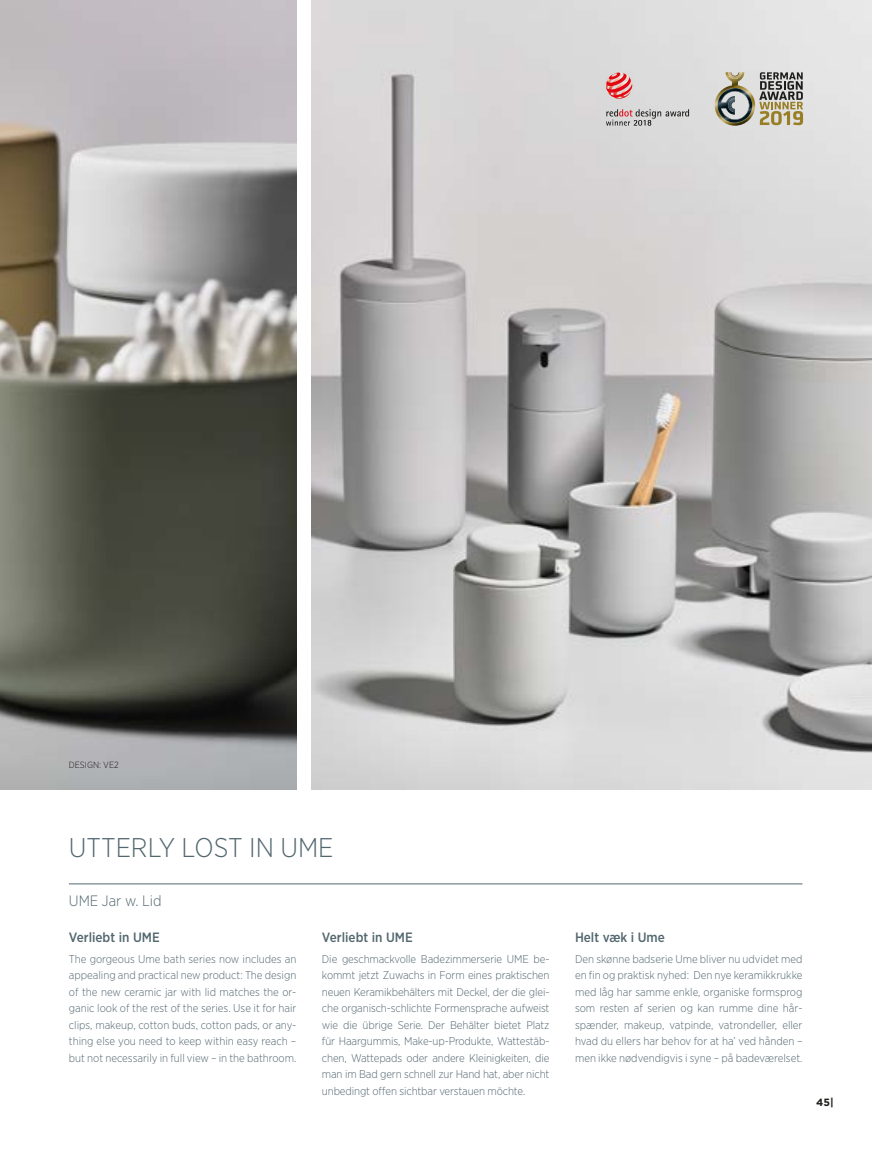
<style>
.page{position:relative;width:872px;height:1149px;background:#fff}
.page>*{position:absolute;margin:0;border:0;box-sizing:border-box;transform-origin:0 0}
.t1{font:300 27px "Gotham Narrow";color:#53676f}
.t2{font:300 15px "Gotham Narrow";color:#53676f}
.t3{font:500 13.5px "Gotham Narrow";color:#53676f}
.t4{font:300 11.25px/16.5px "Gotham Narrow";color:#53676f;text-align:justify}
.t5{font:700 10.5px "Gotham";color:#1d1d1b}
.t6{font:300 9px "Gotham Narrow";color:#1d1d1b}
</style>
<div class="page">
<img style="left:0;top:0;width:296px;height:789px">
<img style="left:311px;top:0;width:561px;height:789px">
<svg style="left:606px;top:73px;width:26px;height:26px"></svg>
<svg style="left:606px;top:109px;width:83px;height:17px"></svg>
<img style="left:714px;top:72px;width:41px;height:54px">
<img style="left:717px;top:88px;width:35px;height:35px">
<svg style="left:728px;top:72px;width:13px;height:7px"></svg>
<img style="left:721px;top:91px;width:28px;height:29px">
<svg style="left:759px;top:72px;width:44px;height:53px;background:#a09a86"></svg>
<hr style="left:69px;top:883px;width:733px;height:1px;background:#53676f">
<p class="t6" style="left:69px;top:759px;width:51px">DESIGN: VE2</p>
<h1 class="t1" style="left:69px;top:830px;width:266px">UTTERLY LOST IN UME</h1>
<h2 class="t2" style="left:69px;top:890px;width:94px">UME Jar w. Lid</h2>
<p class="t3" style="left:69px;top:928px;width:92px">Verliebt in UME</p>
<p class="t4" style="left:69px;top:949px;width:229px">The gorgeous Ume bath series now includes an appealing and practical new product: The design of the new ceramic jar with lid matches the or&shy;ganic look of the rest of the series. Use it for hair clips, makeup, cotton buds, cotton pads, or any&shy;thing else you need to keep within easy reach – but not necessarily in full view – in the bathroom.</p>
<p class="t3" style="left:322px;top:928px;width:92px">Verliebt in UME</p>
<p class="t4" style="left:322px;top:949px;width:229px">Die geschmackvolle Badezimmerserie UME be&shy;kommt jetzt Zuwachs in Form eines praktischen neuen Keramikbehälters mit Deckel, der die glei&shy;che organisch-schlichte Formensprache aufweist wie die übrige Serie. Der Behälter bietet Platz für Haargummis, Make-up-Produkte, Wattestäb&shy;chen, Wattepads oder andere Kleinigkeiten, die man im Bad gern schnell zur Hand hat, aber nicht unbedingt offen sichtbar verstauen möchte.</p>
<p class="t3" style="left:575px;top:928px;width:91px">Helt væk i Ume</p>
<p class="t4" style="left:575px;top:949px;width:229px">Den skønne badserie Ume bliver nu udvidet med en fin og praktisk nyhed: Den nye keramikkrukke med låg har samme enkle, organiske formsprog som resten af serien og kan rumme dine hår&shy;spænder, makeup, vatpinde, vatrondeller, eller hvad du ellers har behov for at ha’ ved hånden – men ikke nødvendigvis i syne – på badeværelset.</p>
<p class="t5" style="left:816px;top:1095px;width:19px">45|</p>
</div>
